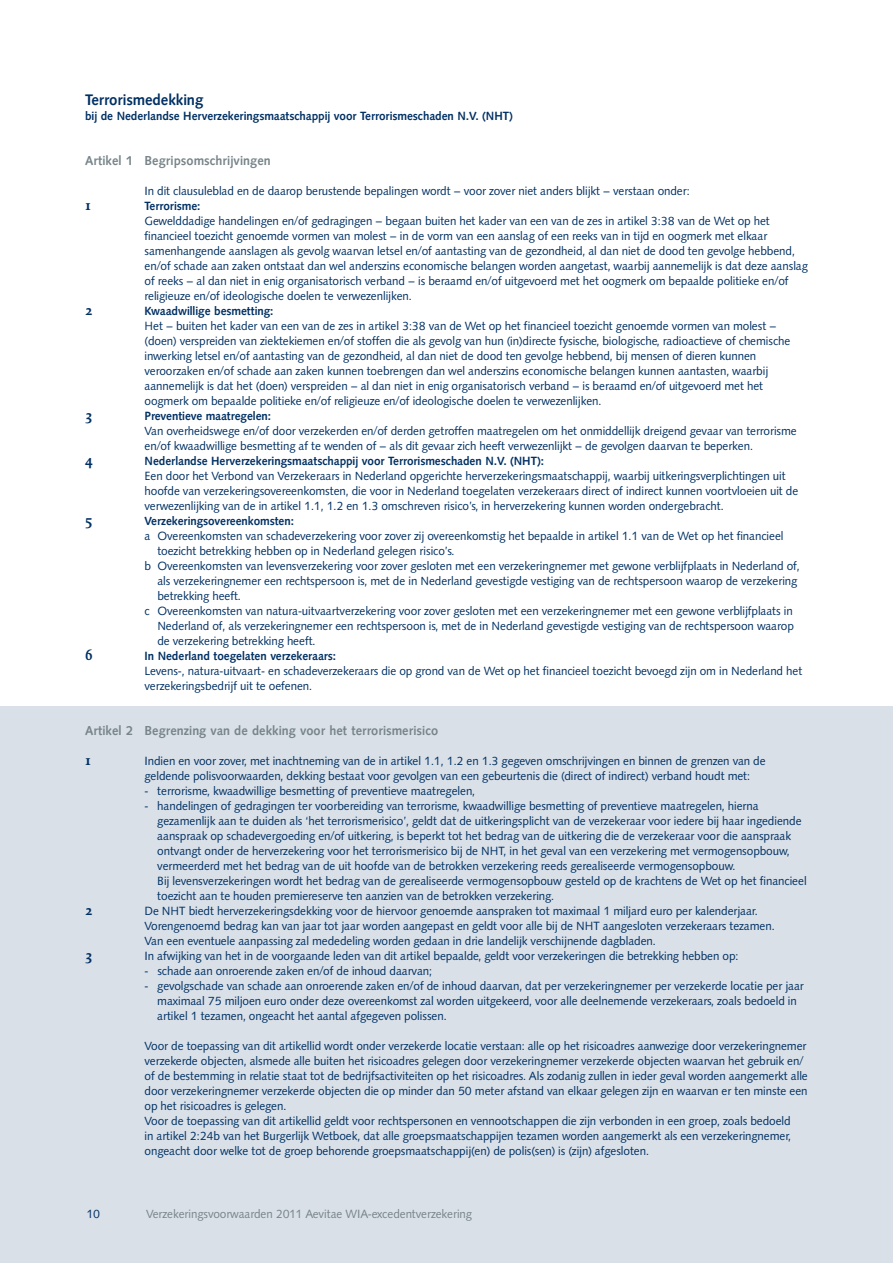
<style>
.page{position:relative;width:893px;height:1263px;background:#fff}
.page>*{position:absolute;margin:0;border:0;box-sizing:border-box;transform-origin:0 0}
.t1{font:700 15px "Cg Symphony";color:#003063}
.t2{font:700 15px "Quadraat";color:#003063}
.t3{font:700 12.75px "Cg Symphony";letter-spacing:.01em;color:#778489}
.t4{font:11.7px/15px "Cg Symphony";color:#003063}
.t5{font:700 11.7px "Cg Symphony";color:#003063}
.t6{font:11.7px "Cg Symphony";color:#778489}
</style>
<div class="page">
<div style="left:0;top:707px;width:893px;height:556px;background:#d9e0e8"></div>
<p class="t1" style="left:85px;top:90px;width:120px">Terrorismedekking</p>
<p class="t5" style="left:85px;top:109px;width:429px">bij de Nederlandse Herverzekeringsmaatschappij voor Terrorismeschaden N.V. (NHT)</p>
<p class="t3" style="left:85px;top:153px;width:187px">Artikel 1 Begripsomschrijvingen</p>
<p class="t4" style="left:145px;top:183px;width:546px">In dit clausuleblad en de daarop berustende bepalingen wordt – voor zover niet anders blijkt – verstaan onder:</p>
<p class="t2" style="left:85px;top:198px;width:7px">1</p>
<p class="t5" style="left:145px;top:199px;width:57px">Terrorisme:</p>
<p class="t4" style="left:145px;top:213px;width:665px">Gewelddadige handelingen en/of gedragingen – begaan buiten het kader van een van de zes in artikel 3:38 van de Wet op het financieel toezicht genoemde vormen van molest – in de vorm van een aanslag of een reeks van in tijd en oogmerk met elkaar samenhangende aanslagen als gevolg waarvan letsel en/of aantasting van de gezondheid, al dan niet de dood ten gevolge hebbend, en/of schade aan zaken ontstaat dan wel anderszins economische belangen worden aangetast, waarbij aannemelijk is dat deze aanslag of reeks – al dan niet in enig organisatorisch verband – is beraamd en/of uitgevoerd met het oogmerk om bepaalde politieke en/of religieuze en/of ideologische doelen te verwezenlijken.</p>
<p class="t2" style="left:85px;top:303px;width:9px">2</p>
<p class="t5" style="left:145px;top:304px;width:130px">Kwaadwillige besmetting:</p>
<p class="t4" style="left:145px;top:318px;width:647px">Het – buiten het kader van een van de zes in artikel 3:38 van de Wet op het financieel toezicht genoemde vormen van molest – (doen) verspreiden van ziektekiemen en/of stoffen die als gevolg van hun (in)directe fysische, biologische, radioactieve of chemische inwerking letsel en/of aantasting van de gezondheid, al dan niet de dood ten gevolge hebbend, bij mensen of dieren kunnen veroorzaken en/of schade aan zaken kunnen toebrengen dan wel anderszins economische belangen kunnen aantasten, waarbij aannemelijk is dat het (doen) verspreiden – al dan niet in enig organisatorisch verband – is beraamd en/of uitgevoerd met het oogmerk om bepaalde politieke en/of religieuze en/of ideologische doelen te verwezenlijken.</p>
<p class="t2" style="left:85px;top:408px;width:9px">3</p>
<p class="t5" style="left:145px;top:409px;width:128px">Preventieve maatregelen:</p>
<p class="t4" style="left:145px;top:423px;width:654px">Van overheidswege en/of door verzekerden en/of derden getroffen maatregelen om het onmiddellijk dreigend gevaar van terrorisme en/of kwaadwillige besmetting af te wenden of – als dit gevaar zich heeft verwezenlijkt – de gevolgen daarvan te beperken.</p>
<p class="t2" style="left:85px;top:453px;width:9px">4</p>
<p class="t5" style="left:145px;top:454px;width:401px">Nederlandse Herverzekeringsmaatschappij voor Terrorismeschaden N.V. (NHT):</p>
<p class="t4" style="left:145px;top:468px;width:655px">Een door het Verbond van Verzekeraars in Nederland opgerichte herverzekeringsmaatschappij, waarbij uitkeringsverplichtingen uit hoofde van verzekeringsovereenkomsten, die voor in Nederland toegelaten verzekeraars direct of indirect kunnen voortvloeien uit de verwezenlijking van de in artikel 1.1, 1.2 en 1.3 omschreven risico’s, in herverzekering kunnen worden ondergebracht.</p>
<p class="t2" style="left:85px;top:513px;width:9px">5</p>
<p class="t5" style="left:145px;top:514px;width:151px">Verzekeringsovereenkomsten:</p>
<p class="t4" style="left:145px;top:528px;width:640px">a Overeenkomsten van schadeverzekering voor zover zij overeenkomstig het bepaalde in artikel 1.1 van de Wet op het financieel</p>
<p class="t4" style="left:157px;top:543px;width:298px">toezicht betrekking hebben op in Nederland gelegen risico’s.</p>
<p class="t4" style="left:145px;top:558px;width:657px">b Overeenkomsten van levensverzekering voor zover gesloten met een verzekeringnemer met gewone verblijfplaats in Nederland of,</p>
<p class="t4" style="left:157px;top:573px;width:641px">als verzekeringnemer een rechtspersoon is, met de in Nederland gevestigde vestiging van de rechtspersoon waarop de verzekering</p>
<p class="t4" style="left:157px;top:588px;width:85px">betrekking heeft.</p>
<p class="t4" style="left:145px;top:603px;width:650px">c Overeenkomsten van natura-uitvaartverzekering voor zover gesloten met een verzekeringnemer met een gewone verblijfplaats in</p>
<p class="t4" style="left:157px;top:618px;width:638px">Nederland of, als verzekeringnemer een rechtspersoon is, met de in Nederland gevestigde vestiging van de rechtspersoon waarop</p>
<p class="t4" style="left:157px;top:633px;width:160px">de verzekering betrekking heeft.</p>
<p class="t2" style="left:85px;top:648px;width:9px">6</p>
<p class="t5" style="left:145px;top:649px;width:193px">In Nederland toegelaten verzekeraars:</p>
<p class="t4" style="left:145px;top:663px;width:659px">Levens-, natura-uitvaart- en schadeverzekeraars die op grond van de Wet op het financieel toezicht bevoegd zijn om in Nederland het verzekeringsbedrijf uit te oefenen.</p>
<p class="t3" style="left:85px;top:723px;width:355px">Artikel 2 Begrenzing van de dekking voor het terrorismerisico</p>
<p class="t2" style="left:85px;top:753px;width:7px">1</p>
<p class="t4" style="left:145px;top:753px;width:623px">Indien en voor zover, met inachtneming van de in artikel 1.1, 1.2 en 1.3 gegeven omschrijvingen en binnen de grenzen van de geldende polisvoorwaarden, dekking bestaat voor gevolgen van een gebeurtenis die (direct of indirect) verband houdt met:</p>
<p class="t4" style="left:145px;top:783px;width:332px">- terrorisme, kwaadwillige besmetting of preventieve maatregelen,</p>
<p class="t4" style="left:157px;top:798px;width:651px;text-indent:-13px">- handelingen of gedragingen ter voorbereiding van terrorisme, kwaadwillige besmetting of preventieve maatregelen, hierna gezamenlijk aan te duiden als ‘het terrorismerisico’, geldt dat de uitkeringsplicht van de verzekeraar voor iedere bij haar ingediende aanspraak op schadevergoeding en/of uitkering, is beperkt tot het bedrag van de uitkering die de verzekeraar voor die aanspraak ontvangt onder de herverzekering voor het terrorismerisico bij de NHT, in het geval van een verzekering met vermogensopbouw, vermeerderd met het bedrag van de uit hoofde van de betrokken verzekering reeds gerealiseerde vermogensopbouw.<br>Bij levensverzekeringen wordt het bedrag van de gerealiseerde vermogensopbouw gesteld op de krachtens de Wet op het financieel toezicht aan te houden premiereserve ten aanzien van de betrokken verzekering.</p>
<p class="t2" style="left:85px;top:903px;width:9px">2</p>
<p class="t4" style="left:145px;top:903px;width:631px">De NHT biedt herverzekeringsdekking voor de hiervoor genoemde aanspraken tot maximaal 1 miljard euro per kalenderjaar.<br>Vorengenoemd bedrag kan van jaar tot jaar worden aangepast en geldt voor alle bij de NHT aangesloten verzekeraars tezamen.<br>Van een eventuele aanpassing zal mededeling worden gedaan in drie landelijk verschijnende dagbladen.</p>
<p class="t2" style="left:85px;top:948px;width:9px">3</p>
<p class="t4" style="left:145px;top:948px;width:595px">In afwijking van het in de voorgaande leden van dit artikel bepaalde, geldt voor verzekeringen die betrekking hebben op:</p>
<p class="t4" style="left:145px;top:963px;width:289px">- schade aan onroerende zaken en/of de inhoud daarvan;</p>
<p class="t4" style="left:157px;top:978px;width:648px;text-indent:-13px">- gevolgschade van schade aan onroerende zaken en/of de inhoud daarvan, dat per verzekeringnemer per verzekerde locatie per jaar maximaal 75 miljoen euro onder deze overeenkomst zal worden uitgekeerd, voor alle deelnemende verzekeraars, zoals bedoeld in artikel 1 tezamen, ongeacht het aantal afgegeven polissen.</p>
<p class="t4" style="left:145px;top:1038px;width:665px">Voor de toepassing van dit artikellid wordt onder verzekerde locatie verstaan: alle op het risicoadres aanwezige door verzekeringnemer verzekerde objecten, alsmede alle buiten het risicoadres gelegen door verzekeringnemer verzekerde objecten waarvan het gebruik en/ of de bestemming in relatie staat tot de bedrijfsactiviteiten op het risicoadres. Als zodanig zullen in ieder geval worden aangemerkt alle door verzekeringnemer verzekerde objecten die op minder dan 50 meter afstand van elkaar gelegen zijn en waarvan er ten minste een op het risicoadres is gelegen.<br>Voor de toepassing van dit artikellid geldt voor rechtspersonen en vennootschappen die zijn verbonden in een groep, zoals bedoeld<br>in artikel 2:24b van het Burgerlijk Wetboek, dat alle groepsmaatschappijen tezamen worden aangemerkt als een verzekeringnemer, ongeacht door welke tot de groep behorende groepsmaatschappij(en) de polis(sen) is (zijn) afgesloten.</p>
<p class="t4" style="left:87px;top:1207px;width:15px">10</p>
<p class="t6" style="left:146px;top:1207px;width:327px">Verzekeringsvoorwaarden 2011 Aevitae WIA-excedentverzekering</p>
</div>
